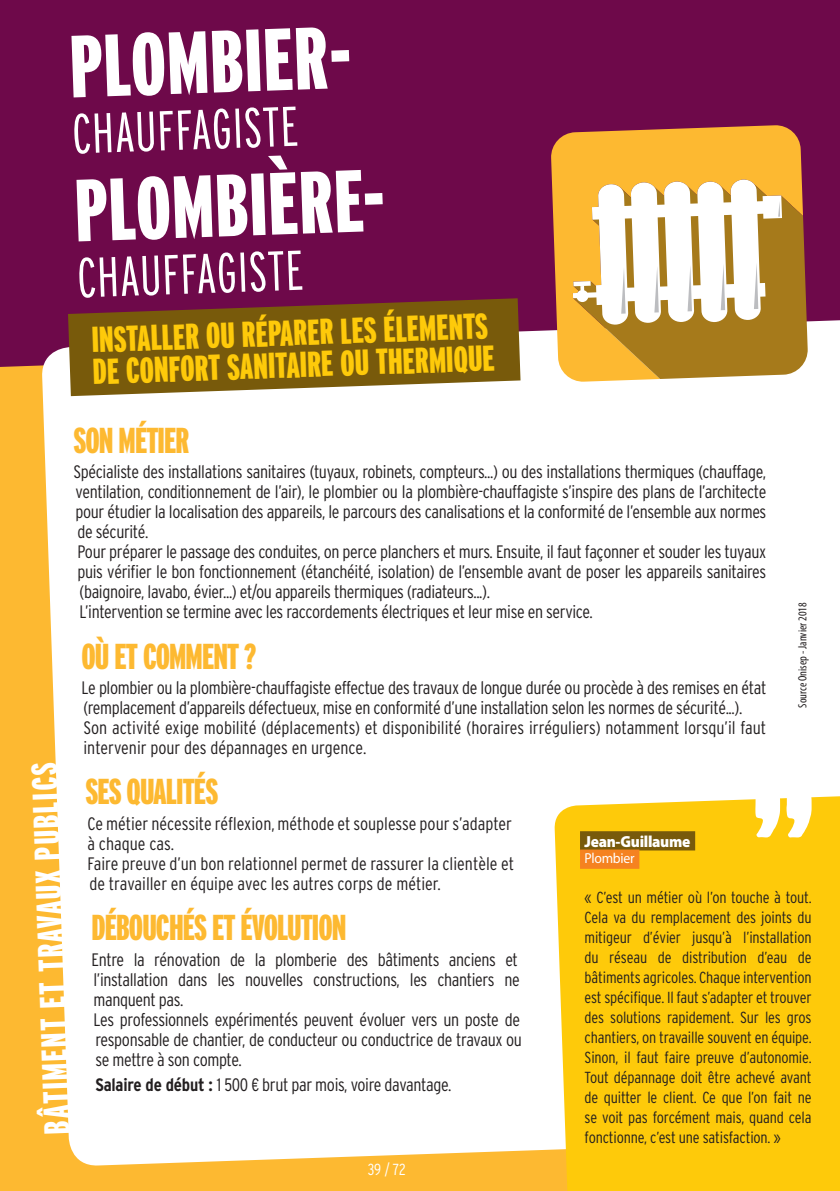
<style>
.page{position:relative;width:840px;height:1191px;background:#fff}
.page>*{position:absolute;margin:0;border:0;box-sizing:border-box;transform-origin:0 0}
.t1{font:900 extra-condensed 88px "Interstate";color:#fff}
.t2{font:300 extra-condensed 56px "Interstate";color:#fff}
.t3{font:900 extra-condensed 36px/32px "Interstate";color:#feca0a}
.t4{font:900 extra-condensed 36px "Interstate";letter-spacing:-.025em;color:#fdb931}
.t5{font:900 extra-condensed 36px "Interstate";color:#fff}
.t6{font:300 condensed 18px/20px "Interstate";letter-spacing:-.02em;color:#231f20}
.t7{font:300 condensed 18px/20px "Interstate";color:#231f20}
.t8{font:300 condensed 16px/20px "Interstate";letter-spacing:-.01em;color:#231f20;text-align:justify}
.t9{font:900 16px "Myriad Pro";letter-spacing:-.02em;color:#fff;scale:.95 1}
.t10{font:300 condensed 16px "Interstate";color:#fff}
.t11{font:14.4px "Myriad Pro";letter-spacing:-.02em;color:#fff;scale:.95 1}
.t12{font:condensed 12px "Myriad Pro";color:#231f20}
.s1{font-weight:700}
</style>
<div class="page">
<div style="left:0;top:0;width:839px;height:1191px;background:#fdb931"></div>
<div style="left:0;top:0;width:839px;height:367px;background:#6e094a"></div>
<div style="left:41px;top:318px;width:798px;height:848px;background:#fff"></div>
<div style="left:553px;top:795px;width:286px;height:396px;background:#feca0a"></div>
<svg style="left:755px;top:793px;width:56px;height:44px;background:#fef0bd"></svg>
<svg style="left:68px;top:298px;width:452px;height:98px;background:#826023"></svg>
<div style="left:579px;top:831px;width:115px;height:19px;background:#785a0b"></div>
<div style="left:579px;top:849px;width:60px;height:20px;background:#f58220"></div>
<svg style="left:550px;top:125px;width:252px;height:257px"></svg>
<svg style="left:572px;top:179px;width:235px;height:200px;fill:#a67a1b"></svg>
<svg style="left:572px;top:179px;width:209px;height:146px;background:#ead6ad"></svg>
<h1 class="t1" style="left:68px;top:13px;width:305px;rotate:-2deg">PLOMBIER-</h1>
<h2 class="t2" style="left:71px;top:100px;width:228px;rotate:-2deg">CHAUFFAGISTE</h2>
<h1 class="t1" style="left:73px;top:157px;width:333px;rotate:-2deg">PLOMBIÈRE-</h1>
<h2 class="t2" style="left:76px;top:244px;width:228px;rotate:-2deg">CHAUFFAGISTE</h2>
<h3 class="t3" style="left:91px;top:323px;width:403px;rotate:-2deg">INSTALLER OU RÉPARER LES ÉLEMENTS<br>DE CONFORT SANITAIRE OU THERMIQUE</h3>
<h3 class="t4" style="left:73px;top:418px;width:117px">SON MÉTIER</h3>
<p class="t6" style="left:73px;top:462px;width:694px">Spécialiste des installations sanitaires (tuyaux, robinets, compteurs...) ou des installations thermiques (chauffage, ventilation, conditionnement de l’air), le plombier ou la plombière-chauffagiste s’inspire des plans de l’architecte pour étudier la localisation des appareils, le parcours des canalisations et la conformité de l’ensemble aux normes de sécurité.<br>Pour préparer le passage des conduites, on perce planchers et murs. Ensuite, il faut façonner et souder les tuyaux puis vérifier le bon fonctionnement (étanchéité, isolation) de l’ensemble avant de poser les appareils sanitaires (baignoire, lavabo, évier...) et/ou appareils thermiques (radiateurs...).<br>L’intervention se termine avec les raccordements électriques et leur mise en service.</p>
<h3 class="t4" style="left:81px;top:634px;width:176px">OÙ ET COMMENT ?</h3>
<p class="t6" style="left:81px;top:677px;width:686px">Le plombier ou la plombière-chauffagiste effectue des travaux de longue durée ou procède à des remises en état (remplacement d’appareils défectueux, mise en conformité d’une installation selon les normes de sécurité...).<br>Son activité exige mobilité (déplacements) et disponibilité (horaires irréguliers) notamment lorsqu’il faut intervenir pour des dépannages en urgence.</p>
<h3 class="t4" style="left:85px;top:769px;width:134px">SES QUALITÉS</h3>
<p class="t7" style="left:87px;top:813px;width:428px">Ce métier nécessite réflexion, méthode et souplesse pour s’adapter à chaque cas.<br>Faire preuve d’un bon relationnel permet de rassurer la clientèle et de travailler en équipe avec les autres corps de métier.</p>
<h3 class="t4" style="left:91px;top:905px;width:256px">DÉBOUCHÉS ET ÉVOLUTION</h3>
<p class="t6" style="left:91px;top:949px;width:432px">Entre la rénovation de la plomberie des bâtiments anciens et l’installation dans les nouvelles constructions, les chantiers ne manquent pas.<br>Les professionnels expérimentés peuvent évoluer vers un poste de responsable de chantier, de conducteur ou conductrice de travaux ou se mettre à son compte.</p>
<p class="t6" style="left:95px;top:1074px;width:357px"><span class="s1">Salaire de début :</span> 1 500 € brut par mois, voire davantage.</p>
<p class="t12" style="left:794px;top:707px;width:106px;rotate:-90deg">Source Onisep - Janvier 2018</p>
<h3 class="t5" style="left:35px;top:1135px;width:373px;rotate:-92deg">BÂTIMENT ET TRAVAUX PUBLICS</h3>
<p class="t9" style="left:584px;top:832px;width:113px">Jean-Guillaume</p>
<p class="t11" style="left:584px;top:849px;width:54px">Plombier</p>
<p class="t8" style="left:584px;top:887px;width:228px">« C’est un métier où l’on touche à tout.<br>Cela va du remplacement des joints du mitigeur d’évier jusqu’à l’installation du réseau de distribution d’eau de bâtiments agricoles. Chaque intervention est spécifique. Il faut s’adapter et trouver des solutions rapidement. Sur les gros chantiers, on travaille souvent en équipe.<br>Sinon, il faut faire preuve d’autonomie.<br>Tout dépannage doit être achevé avant de quitter le client. Ce que l’on fait ne se voit pas forcément mais, quand cela fonctionne, c’est une satisfaction. »</p>
<p class="t10" style="left:367px;top:1160px;width:39px">39 / 72</p>
</div>
